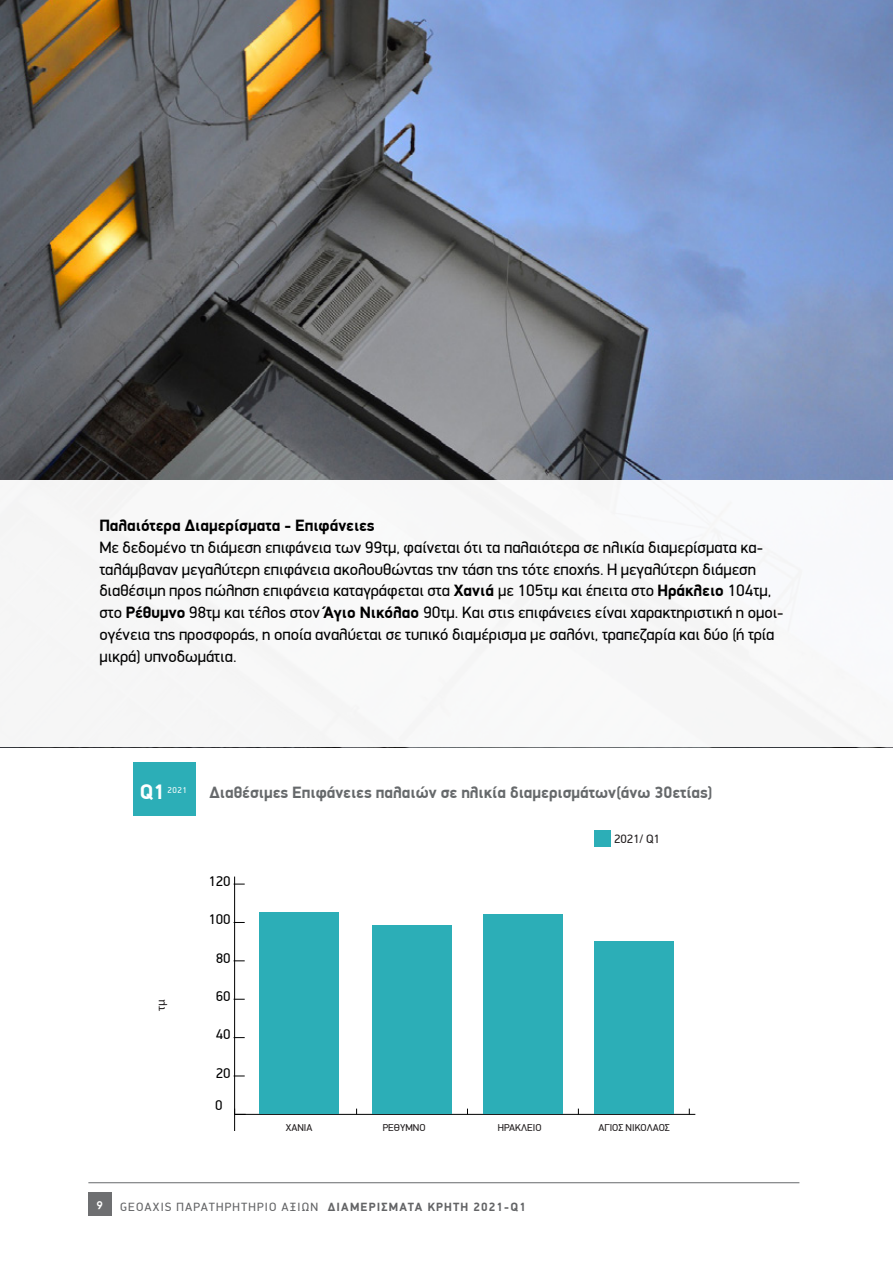
<style>
.page{position:relative;width:893px;height:1263px;background:#fff}
.page>*{position:absolute;margin:0;border:0;box-sizing:border-box;transform-origin:0 0}
.t1{font:700 21px "PF Din Display";color:#fff}
.t2{font:16.5px/21.8px "PF Din Display";color:#000}
.t3{font:700 16.5px "PF Din Display";color:#66696b}
.t4{font:700 16.5px "PF Din Display";color:#000}
.t5{font:13.95px "PF Din Display";color:#000}
.t6{font:12.15px "Myriad Pro";color:#231f20}
.t7{font:12px "PF Din Display";letter-spacing:.1em;color:#636466}
.t8{font:12px "PF Din Display";color:#231f20}
.t9{font:700 10.5px "Mg Avant GUC Pol";color:#fff}
.t10{font:10.05px "PF Din Display";color:#231f20}
.t11{font:8.4px "PF Din Display";color:#fff}
.s1{font-weight:700}
</style>
<div class="page">
<div style="left:88px;top:1193px;width:23px;height:23px;background:#6e6f71"></div>
<hr style="left:88px;top:1182px;width:711px;height:1px;background:#66696b">
<div style="left:133px;top:763px;width:63px;height:53px;background:#2caeb7"></div>
<hr style="left:235px;top:1114px;width:460px;height:1px;background:#000">
<hr style="left:234px;top:876px;width:1px;height:254px;background:#000">
<svg style="left:234px;top:1108px;width:12px;height:7px"></svg>
<div style="left:260px;top:912px;width:79px;height:202px;background:#2caeb7"></div>
<div style="left:372px;top:925px;width:80px;height:188px;background:#2caeb7"></div>
<div style="left:483px;top:914px;width:80px;height:199px;background:#2caeb7"></div>
<div style="left:594px;top:941px;width:80px;height:172px;background:#2caeb7"></div>
<div style="left:594px;top:831px;width:17px;height:16px;background:#2caeb7"></div>
<img style="left:0;top:0;width:893px;height:480px">
<div style="left:0;top:480px;width:893px;height:267px;background:#f8f8f8"></div>
<p class="t4" style="left:99px;top:515px;width:277px">Παλαιότερα Διαμερίσματα - Επιφάνειες</p>
<p class="t2" style="left:99px;top:536px;width:686px">Με δεδομένο τη διάμεση επιφάνεια των 99τμ, φαίνεται ότι τα παλαιότερα σε ηλικία διαμερίσματα κα&shy;ταλάμβαναν μεγαλύτερη επιφάνεια ακολουθώντας την τάση της τότε εποχής. Η μεγαλύτερη διάμεση διαθέσιμη προς πώληση επιφάνεια καταγράφεται στα <span class="s1">Χανιά</span> με 105τμ και έπειτα στο <span class="s1">Ηράκλειο</span> 104τμ, στο <span class="s1">Ρέθυμνο</span> 98τμ και τέλος στον <span class="s1">Άγιο Νικόλαο</span> 90τμ. Και στις επιφάνειες είναι χαρακτηριστική η ομοι&shy;ογένεια της προσφοράς, η οποία αναλύεται σε τυπικό διαμέρισμα με σαλόνι, τραπεζαρία και δύο (ή τρία μικρά) υπνοδωμάτια.</p>
<p class="t1" style="left:140px;top:779px;width:27px">Q1</p>
<p class="t11" style="left:168px;top:785px;width:21px">2021</p>
<p class="t6" style="left:153px;top:1011px;width:13px;rotate:-90deg">τμ</p>
<p class="t3" style="left:209px;top:782px;width:505px">Διαθέσιμες Επιφάνειες παλαιών σε ηλικία διαμερισμάτων(άνω 30ετίας)</p>
<p class="t5" style="left:208px;top:873px;width:24px">120</p>
<p class="t5" style="left:208px;top:911px;width:24px">100</p>
<p class="t5" style="left:216px;top:949px;width:16px">80</p>
<p class="t5" style="left:216px;top:988px;width:16px">60</p>
<p class="t5" style="left:216px;top:1026px;width:16px">40</p>
<p class="t5" style="left:216px;top:1064px;width:16px">20</p>
<p class="t5" style="left:215px;top:1097px;width:9px">0</p>
<p class="t8" style="left:614px;top:831px;width:47px">2021/ Q1</p>
<p class="t10" style="left:286px;top:1122px;width:28px">XANIA</p>
<p class="t10" style="left:383px;top:1122px;width:44px">ΡΕΘΥΜΝΟ</p>
<p class="t10" style="left:498px;top:1122px;width:45px">ΗΡΑΚΛΕΙΟ</p>
<p class="t10" style="left:598px;top:1122px;width:73px">ΑΓΙΟΣ ΝΙΚΟΛΑΟΣ</p>
<p class="t9" style="left:97px;top:1199px;width:8px">9</p>
<p class="t7" style="left:120px;top:1199px;width:407px">GEOAXIS ΠΑΡΑΤΗΡΗΤΗΡΙΟ ΑΞΙΩΝ <span class="s1">ΔΙΑΜΕΡΙΣΜΑΤΑ ΚΡΗΤΗ 2021-Q1</span></p>
</div>
